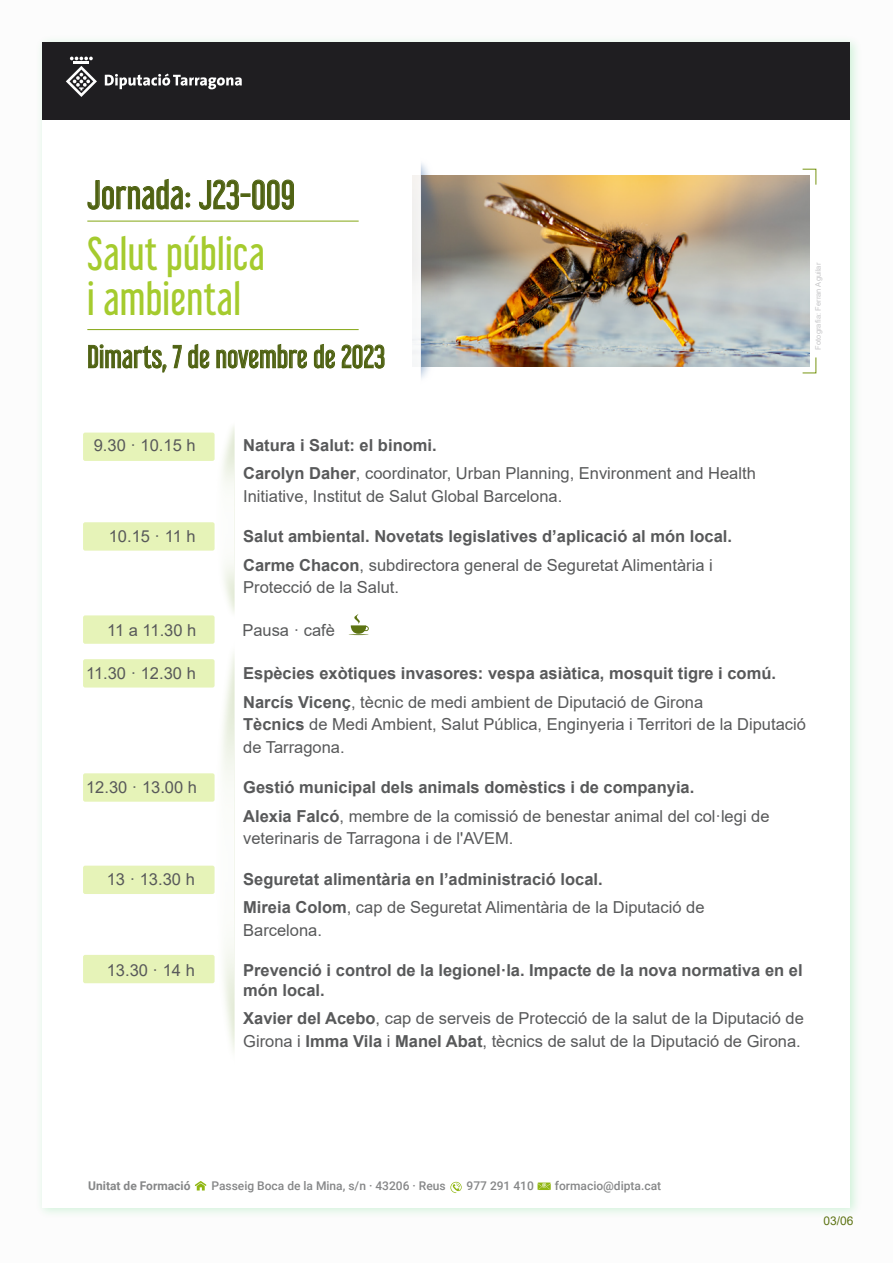
<style>
.page{position:relative;width:893px;height:1263px;background:#fff}
.page>*{position:absolute;margin:0;border:0;box-sizing:border-box;transform-origin:0 0}
.t1{font:42px/45px "Libel Suit Rg";letter-spacing:.01em;color:#a5cb2e}
.t2{font:36px "Libel Suit Rg";letter-spacing:.01em;color:#4f6212}
.t3{font:28.5px "Libel Suit Rg";letter-spacing:.01em;color:#4f6212}
.t4{font:700 16.5px/28.5px "Arial";color:#58595a}
.t5{font:16.5px/22.5px "Arial";color:#58595a}
.t6{font:500 12px "Roboto";color:#868788}
.t7{font:700 12px "Roboto";color:#868788}
.t8{font:12px "Arial";color:#5c7312}
.t9{font:7.5px "Arial";letter-spacing:.01em;color:#c5c5c7}
.s1{font-weight:700}
.s2{font-weight:400}
</style>
<div class="page">
<div style="left:43px;top:43px;width:807px;height:77px;background:#1f1e21"></div>
<hr style="left:74px;top:61px;width:15px;height:3px;background:#fff">
<svg style="left:70px;top:57px;width:23px;height:3px"></svg>
<svg style="left:66px;top:66px;width:31px;height:31px"></svg>
<svg style="left:105px;top:74px;width:137px;height:15px"></svg>
<svg style="left:195px;top:1181px;width:11px;height:9px"></svg>
<svg style="left:450px;top:1182px;width:12px;height:11px"></svg>
<svg style="left:538px;top:1182px;width:13px;height:8px"></svg>
<img style="left:456px;top:175px;width:354px;height:192px">
<img style="left:412px;top:163px;width:44px;height:216px">
<img style="left:208px;top:426px;width:27px;height:625px">
<svg style="left:802px;top:169px;width:14px;height:16px"></svg>
<svg style="left:802px;top:357px;width:14px;height:16px"></svg>
<div style="left:83px;top:433px;width:132px;height:28px;background:#e6f3b8;border-radius:2px"></div>
<div style="left:83px;top:522px;width:132px;height:29px;background:#e6f3b8;border-radius:2px"></div>
<div style="left:83px;top:615px;width:132px;height:29px;background:#e6f3b8;border-radius:2px"></div>
<div style="left:83px;top:659px;width:132px;height:28px;background:#e6f3b8;border-radius:2px"></div>
<div style="left:83px;top:773px;width:132px;height:29px;background:#e6f3b8;border-radius:2px"></div>
<div style="left:83px;top:866px;width:132px;height:28px;background:#e6f3b8;border-radius:2px"></div>
<div style="left:83px;top:955px;width:132px;height:28px;background:#e6f3b8;border-radius:2px"></div>
<svg style="left:348px;top:614px;width:21px;height:21px"></svg>
<svg style="left:88px;top:179px;width:102px;height:31px"></svg>
<svg style="left:199px;top:180px;width:95px;height:30px"></svg>
<hr style="left:87px;top:221px;width:272px;height:1px;background:#84a613">
<hr style="left:87px;top:329px;width:272px;height:1px;background:#84a613">
<svg style="left:88px;top:345px;width:78px;height:27px"></svg>
<svg style="left:173px;top:345px;width:9px;height:23px"></svg>
<svg style="left:188px;top:344px;width:21px;height:24px"></svg>
<svg style="left:217px;top:344px;width:90px;height:24px"></svg>
<svg style="left:314px;top:344px;width:21px;height:24px"></svg>
<svg style="left:342px;top:345px;width:42px;height:23px"></svg>
<h2 class="t2" style="left:87px;top:165px;width:209px">Jornada: J23-009</h2>
<h1 class="t1" style="left:87px;top:226px;width:179px">Salut pública i ambiental</h1>
<h3 class="t3" style="left:87px;top:333px;width:299px">Dimarts, 7 de novembre de 2023</h3>
<p class="t9" style="left:813px;top:350px;width:89px;rotate:-90deg">Fotografia: Ferran Aguilar</p>
<p class="t5" style="left:94px;top:433px;width:103px">9.30 · 10.15 h</p>
<p class="t5" style="left:243px;top:430px;width:514px;line-height:28.5px"><span class="s1">Natura i Salut: el binomi.<br>Carolyn Daher</span>, coordinator, Urban Planning, Environment and Health</p>
<p class="t5" style="left:243px;top:484px;width:321px">Initiative, Institut de Salut Global Barcelona.</p>
<p class="t5" style="left:109px;top:525px;width:88px">10.15 · 11 h</p>
<p class="t4" style="left:243px;top:522px;width:490px">Salut ambiental. Novetats legislatives d’aplicació al món local.<br>Carme Chacon<span class="s2">, subdirectora general de Seguretat Alimentària i</span></p>
<p class="t5" style="left:243px;top:576px;width:157px">Protecció de la Salut.</p>
<p class="t5" style="left:107px;top:619px;width:91px">11 a 11.30 h</p>
<p class="t5" style="left:242px;top:619px;width:94px">Pausa · cafè</p>
<p class="t5" style="left:86px;top:662px;width:111px">11.30 · 12.30 h</p>
<p class="t4" style="left:243px;top:659px;width:534px">Espècies exòtiques invasores: vespa asiàtica, mosquit tigre i comú.<br>Narcís Vicenç<span class="s2">, tècnic de medi ambient de Diputació de Girona</span></p>
<p class="t5" style="left:243px;top:713px;width:564px"><span class="s1">Tècnics</span> de Medi Ambient, Salut Pública, Enginyeria i Territori de la Diputació de Tarragona.</p>
<p class="t5" style="left:86px;top:776px;width:112px">12.30 · 13.00 h</p>
<p class="t4" style="left:243px;top:773px;width:528px">Gestió municipal dels animals domèstics i de companyia.<br>Alexia Falcó<span class="s2">, membre de la comissió de benestar animal del col·legi de</span></p>
<p class="t5" style="left:243px;top:827px;width:272px">veterinaris de Tarragona i de l'AVEM.</p>
<p class="t5" style="left:107px;top:867px;width:90px">13 · 13.30 h</p>
<p class="t4" style="left:243px;top:865px;width:463px">Seguretat alimentària en l’administració local.<br>Mireia Colom<span class="s2">, cap de Seguretat Alimentària de la Diputació de</span></p>
<p class="t5" style="left:243px;top:918px;width:80px">Barcelona.</p>
<p class="t5" style="left:107px;top:959px;width:90px">13.30 · 14 h</p>
<p class="t4" style="left:243px;top:961px;width:561px;line-height:19.5px">Prevenció i control de la legionel·la. Impacte de la nova normativa en el món local.</p>
<p class="t5" style="left:243px;top:1007px;width:562px"><span class="s1">Xavier del Acebo</span>, cap de serveis de Protecció de la salut de la Diputació de<br>Girona i <span class="s1">Imma Vila</span> i <span class="s1">Manel Abat</span>, tècnics de salut de la Diputació de Girona.</p>
<p class="t7" style="left:88px;top:1177px;width:104px">Unitat de Formació</p>
<p class="t6" style="left:211px;top:1177px;width:236px">Passeig Boca de la Mina, s/n · 43206 · Reus</p>
<p class="t6" style="left:467px;top:1177px;width:69px">977 291 410</p>
<p class="t6" style="left:555px;top:1177px;width:108px">formacio@dipta.cat</p>
<p class="t8" style="left:823px;top:1213px;width:32px">03/06</p>
</div>
